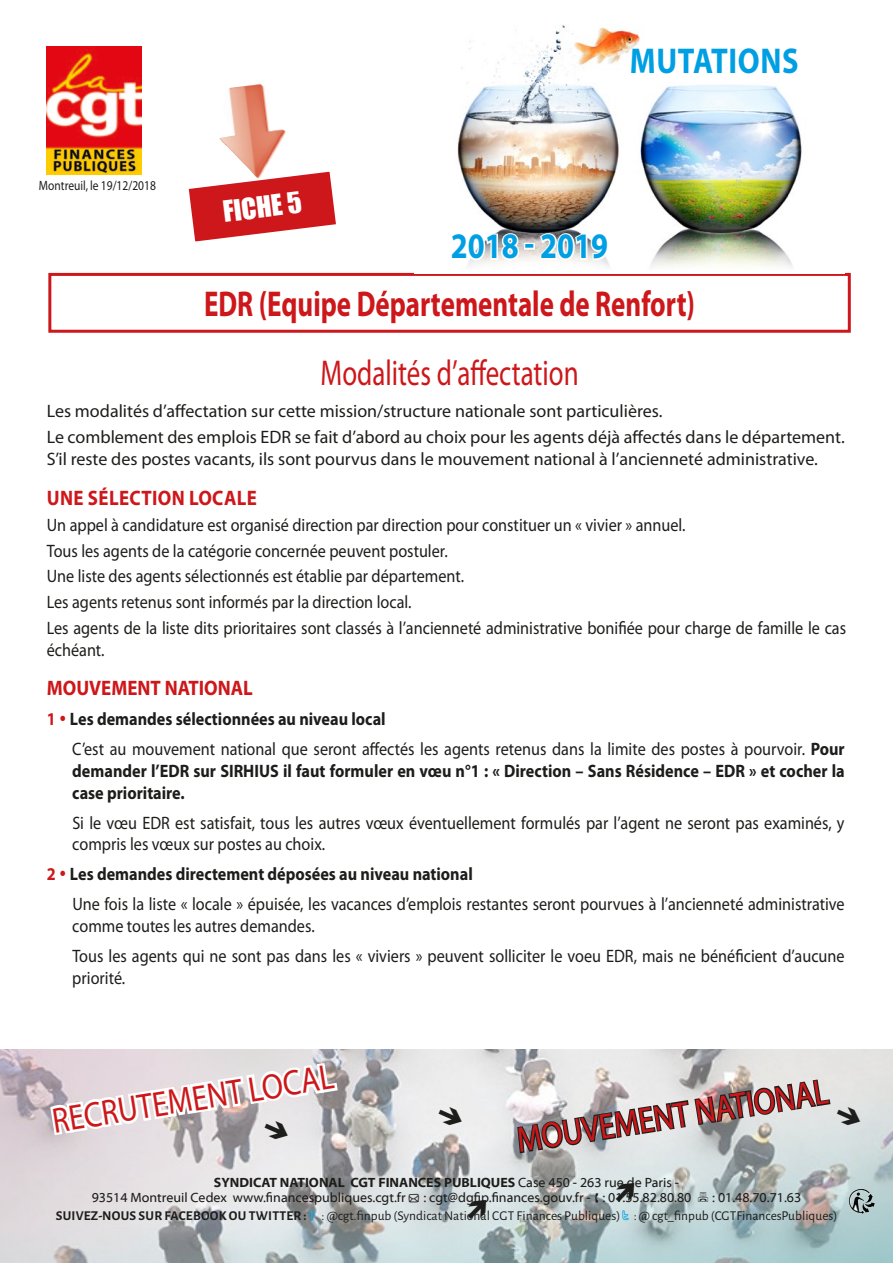
<style>
.page{position:relative;width:893px;height:1263px;background:#fff}
.page>*{position:absolute;margin:0;border:0;box-sizing:border-box;transform-origin:0 0}
.t1{font:700 36px "Myriad Pro";color:#cd171a;scale:.75 1}
.t2{font:36px "Myriad Pro";color:#cd171a;scale:.75 1}
.puces_noire_copie_2{font:700 36px "Myriad Pro";letter-spacing:.02em;color:#009fe3;scale:.85 1}
.puces_noire_copie_2-2{font:700 36px "Myriad Pro";color:#009fe3;scale:.85 1}
.t3{font:35.7px "Myriad Pro";color:#cd171a;scale:.86 1}
.t4{font:27px "Impact";color:#fff}
.t5{font:700 21px "Myriad Pro";letter-spacing:.02em;color:#cd171a;scale:.9 1}
.t6{font:700 21px "Myriad Pro";color:#cd171a;scale:.9 1}
.t7{font:18px/21.6px "Myriad Pro";color:#1d1d1b;scale:.9 1}
.t8{font:700 18px/21.6px "Myriad Pro";color:#1d1d1b;text-align:justify;scale:.9 1}
.t9{font:18px/21.6px "Myriad Pro";color:#1d1d1b}
.t10{font:13.5px/15px "Myriad Web Pro";color:#1d1d1b}
.Style_de_paragraphe{font:13.5px "Alegreya Sans";color:#1d1d1b}
.puces_noire_copie_2-3{font:13.5px "Myriad Pro";color:#1d1d1b;scale:.85 1}
.s1{color:#cd171a}
.s2{font-weight:400}
.s3{font-weight:700}
</style>
<div class="page">
<img style="left:0;top:1049px;width:893px;height:214px">
<img style="left:864px;top:1189px;width:11px;height:25px">
<img style="left:47px;top:46px;width:94px;height:129px">
<svg style="left:188px;top:171px;width:148px;height:71px"></svg>
<img style="left:219px;top:84px;width:70px;height:95px">
<div style="left:48px;top:273px;width:803px;height:60px;border:3px solid #cd171a"></div>
<img style="left:457px;top:25px;width:345px;height:243px">
<svg style="left:457px;top:232px;width:64px;height:30px"></svg>
<div style="left:524px;top:243px;width:11px;height:7px;border:3px solid #fff"></div>
<svg style="left:537px;top:232px;width:73px;height:30px"></svg>
<svg style="left:436px;top:1104px;width:29px;height:26px"></svg>
<svg style="left:463px;top:1194px;width:30px;height:30px"></svg>
<svg style="left:47px;top:1049px;width:294px;height:208px;background:#d8d5d8"></svg>
<svg style="left:516px;top:1049px;width:348px;height:179px;background:#bcc0bf"></svg>
<p class="puces_noire_copie_2-3" style="left:39px;top:178px;width:139px">Montreuil, le 19/12/2018</p>
<p class="t4" style="left:221px;top:191px;width:80px;rotate:-7deg">FICHE 5</p>
<p class="puces_noire_copie_2" style="left:630px;top:38px;width:200px">MUTATIONS</p>
<p class="puces_noire_copie_2-2" style="left:451px;top:223px;width:187px">2018 - 2019</p>
<p class="t1" style="left:204px;top:281px;width:656px">EDR (Equipe Départementale de Renfort)</p>
<p class="t2" style="left:320px;top:351px;width:346px">Modalités d’affectation</p>
<p class="t9" style="left:47px;top:400px;width:617px">Les modalités d’affectation sur cette mission/structure nationale sont particulières.</p>
<p class="t9" style="left:47px;top:426px;width:799px">Le comblement des emplois EDR se fait d’abord au choix pour les agents déjà affectés dans le département.<br>S’il reste des postes vacants, ils sont pourvus dans le mouvement national à l’ancienneté administrative.</p>
<p class="t5" style="left:47px;top:484px;width:235px">UNE SÉLECTION LOCALE</p>
<p class="t7" style="left:47px;top:513px;width:711px">Un appel à candidature est organisé direction par direction pour constituer un « vivier » annuel.</p>
<p class="t7" style="left:47px;top:539px;width:447px">Tous les agents de la catégorie concernée peuvent postuler.</p>
<p class="t7" style="left:47px;top:565px;width:465px">Une liste des agents sélectionnés est établie par département.</p>
<p class="t7" style="left:47px;top:591px;width:407px">Les agents retenus sont informés par la direction local.</p>
<p class="t7" style="left:47px;top:617px;width:890px">Les agents de la liste dits prioritaires sont classés à l’ancienneté administrative bonifiée pour charge de famille le cas échéant.</p>
<p class="t6" style="left:47px;top:674px;width:231px">MOUVEMENT NATIONAL</p>
<p class="t8" style="left:47px;top:708px;width:378px"><span class="s1">1</span> <span class="s1">•</span> Les demandes sélectionnées au niveau local</p>
<p class="t8" style="left:72px;top:738px;width:860px"><span class="s2">C’est au mouvement national que seront affectés les agents retenus dans la limite des postes à pourvoir.</span> Pour demander l’EDR sur SIRHIUS il faut formuler en vœu n°1 : « Direction – Sans Résidence – EDR » et cocher la case prioritaire.</p>
<p class="t7" style="left:72px;top:811px;width:859px">Si le vœu EDR est satisfait, tous les autres vœux éventuellement formulés par l’agent ne seront pas examinés, y compris les vœux sur postes au choix.</p>
<p class="t8" style="left:47px;top:863px;width:475px"><span class="s1">2</span> <span class="s1">•</span> Les demandes directement déposées au niveau national</p>
<p class="t7" style="left:72px;top:893px;width:860px">Une fois la liste « locale » épuisée, les vacances d’emplois restantes seront pourvues à l’ancienneté administrative comme toutes les autres demandes.</p>
<p class="t7" style="left:72px;top:945px;width:860px">Tous les agents qui ne sont pas dans les « viviers » peuvent solliciter le voeu EDR, mais ne bénéficient d’aucune priorité.</p>
<p class="t3" style="left:49px;top:1099px;width:332px;rotate:-9deg">RECRUTEMENT LOCAL</p>
<p class="t3" style="left:514px;top:1119px;width:367px;rotate:-9deg">MOUVEMENT NATIONAL</p>
<p class="t10" style="left:92px;top:1175px;width:601px;text-indent:122px"><span class="s3">SYNDICAT NATIONAL CGT FINANCES PUBLIQUES</span> Case 450 - 263 rue de Paris -<br>93514 Montreuil Cedex www.financespubliques.cgt.fr ● : cgt@dgfip.finances.gouv.fr - : 01.55.82.80.80</p>
<p class="t10" style="left:712px;top:1190px;width:90px">: 01.48.70.71.63</p>
<p class="Style_de_paragraphe" style="left:56px;top:1207px;width:783px"><span class="s3">SUIVEZ-NOUS SUR FACEBOOK OU TWITTER :</span> : @cgt.finpub (Syndicat National CGT Finances Publiques) : @ cgt_finpub (CGTFinancesPubliques)</p>
</div>
